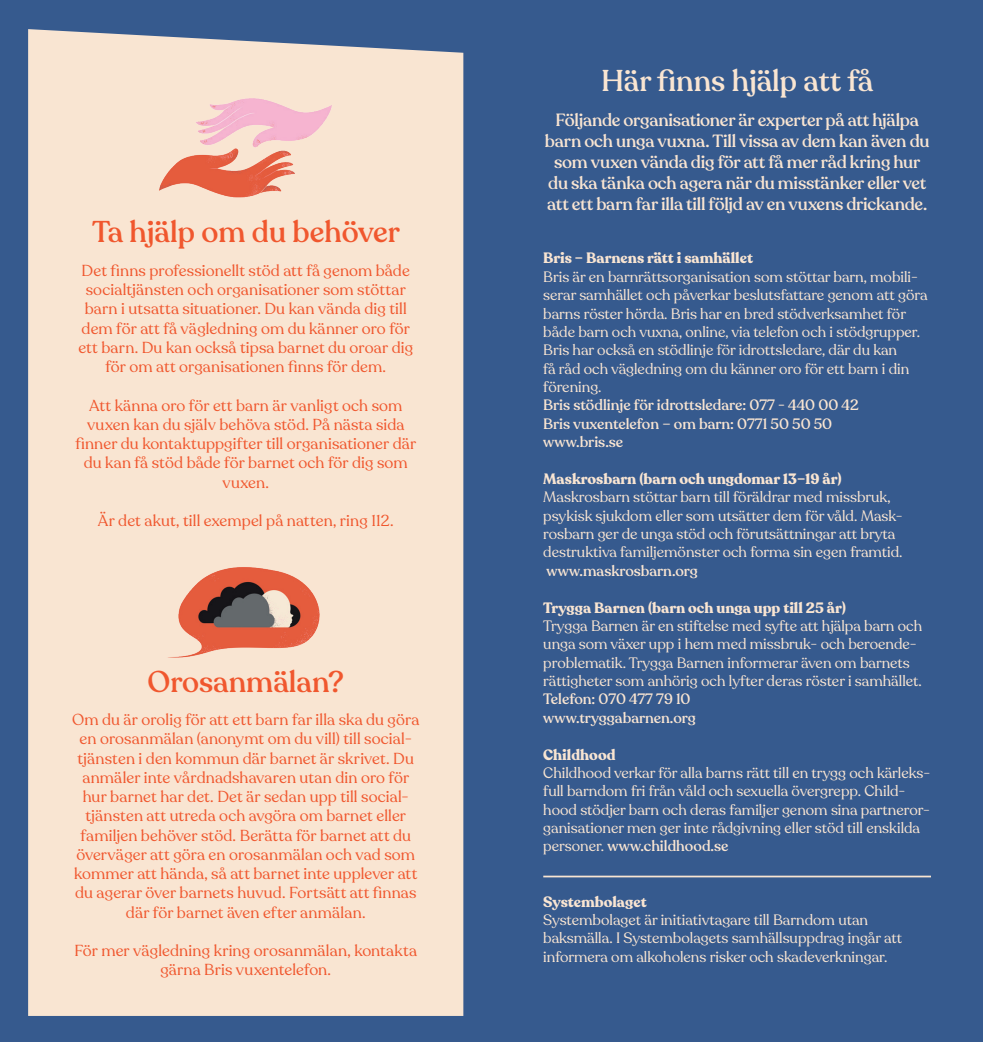
<style>
.page{position:relative;width:983px;height:1042px;background:#fff}
.page>*{position:absolute;margin:0;border:0;box-sizing:border-box;transform-origin:0 0}
.t1{font:500 29.75px "Recoleta";color:#f0572e}
.t2{font:500 29.75px "Recoleta";color:#f9e5d2}
.t3{font:500 17.5px/21px "Recoleta";letter-spacing:-.015em;color:#f9e5d2;text-align:center}
.t4{font:15.75px/19.2px "Recoleta";letter-spacing:.01em;color:#f0572e;text-align:center}
.t5{font:14.88px/18.4px "Recoleta";color:#f9e5d2}
.t6{font:500 14.88px/18.4px "Recoleta";color:#f9e5d2}
.t7{font:700 14.88px "Recoleta";color:#f9e5d2}
.s1{font-weight:500}
</style>
<div class="page">
<div style="left:0;top:0;width:982px;height:1042px;background:#365a8e"></div>
<div style="left:28px;top:29px;width:435px;height:987px;background:#f9e5d2"></div>
<img style="left:154px;top:86px;width:183px;height:119px">
<img style="left:164px;top:524px;width:163px;height:153px">
<hr style="left:543px;top:875px;width:387px;height:2px;background:#f9e5d2">
<h1 class="t1" style="left:92px;top:214px;width:309px">Ta hjälp om du behöver</h1>
<p class="t4" style="left:78px;top:261px;width:336px">Det finns professionellt stöd att få genom både socialtjänsten och organisationer som stöttar barn i utsatta situationer. Du kan vända dig till dem för att få vägledning om du känner oro för ett barn. Du kan också tipsa barnet du oroar dig för om att organisationen finns för dem.</p>
<p class="t4" style="left:75px;top:396px;width:342px">Att känna oro för ett barn är vanligt och som vuxen kan du själv behöva stöd. På nästa sida finner du kontaktuppgifter till organisationer där du kan få stöd både för barnet och för dig som vuxen.</p>
<p class="t4" style="left:98px;top:511px;width:297px">Är det akut, till exempel på natten, ring 112.</p>
<h1 class="t1" style="left:147px;top:663px;width:198px">Orosanmälan?</h1>
<p class="t4" style="left:72px;top:710px;width:348px">Om du är orolig för att ett barn far illa ska du göra en orosanmälan (anonymt om du vill) till social&shy;tjänsten i den kommun där barnet är skrivet. Du anmäler inte vårdnadshavaren utan din oro för hur barnet har det. Det är sedan upp till social&shy;tjänsten att utreda och avgöra om barnet eller familjen behöver stöd. Berätta för barnet att du överväger att göra en orosanmälan och vad som kommer att hända, så att barnet inte upplever att du agerar över barnets huvud. Fortsätt att finnas där för barnet även efter anmälan.</p>
<p class="t4" style="left:74px;top:941px;width:344px">För mer vägledning kring orosanmälan, kontakta gärna Bris vuxentelefon.</p>
<h1 class="t2" style="left:601px;top:63px;width:274px">Här finns hjälp att få</h1>
<p class="t3" style="left:545px;top:110px;width:386px">Följande organisationer är experter på att hjälpa barn och unga vuxna. Till vissa av dem kan även du som vuxen vända dig för att få mer råd kring hur du ska tänka och agera när du misstänker eller vet att ett barn far illa till följd av en vuxens drickande.</p>
<p class="t7" style="left:543px;top:249px;width:211px">Bris – Barnens rätt i samhället</p>
<p class="t5" style="left:543px;top:268px;width:385px">Bris är en barnrättsorganisation som stöttar barn, mobili&shy;serar samhället och påverkar beslutsfattare genom att göra barns röster hörda. Bris har en bred stödverksamhet för både barn och vuxna, online, via telefon och i stödgrupper.<br>Bris har också en stödlinje för idrottsledare, där du kan<br>få råd och vägledning om du känner oro för ett barn i din förening.</p>
<p class="t6" style="left:543px;top:396px;width:317px">Bris stödlinje för idrottsledare: 077 - 440 00 42<br>Bris vuxentelefon – om barn: 0771 50 50 50 www.bris.se</p>
<p class="t7" style="left:543px;top:469px;width:300px">Maskrosbarn (barn och ungdomar 13–19 år)</p>
<p class="t5" style="left:543px;top:488px;width:360px">Maskrosbarn stöttar barn till föräldrar med missbruk, psykisk sjukdom eller som utsätter dem för våld. Mask&shy;rosbarn ger de unga stöd och förutsättningar att bryta destruktiva familjemönster och forma sin egen framtid.</p>
<p class="t6" style="left:546px;top:562px;width:153px">www.maskrosbarn.org</p>
<p class="t7" style="left:543px;top:598px;width:304px">Trygga Barnen (barn och unga upp till 25 år)</p>
<p class="t5" style="left:543px;top:617px;width:380px">Trygga Barnen är en stiftelse med syfte att hjälpa barn och unga som växer upp i hem med missbruk- och beroende&shy;problematik. Trygga Barnen informerar även om barnets rättigheter som anhörig och lyfter deras röster i samhället.</p>
<p class="t6" style="left:543px;top:690px;width:154px">Telefon: 070 477 79 10 www.tryggabarnen.org</p>
<p class="t7" style="left:543px;top:745px;width:74px">Childhood</p>
<p class="t5" style="left:543px;top:764px;width:388px">Childhood verkar för alla barns rätt till en trygg och kärleks&shy;full barndom fri från våld och sexuella övergrepp. Child&shy;hood stödjer barn och deras familjer genom sina partneror&shy;ganisationer men ger inte rådgivning eller stöd till enskilda personer. <span class="s1">www.childhood.se</span></p>
<p class="t7" style="left:543px;top:892px;width:105px">Systembolaget</p>
<p class="t5" style="left:543px;top:911px;width:360px">Systembolaget är initiativtagare till Barndom utan baksmälla. I Systembolagets samhällsuppdrag ingår att informera om alkoholens risker och skadeverkningar.</p>
</div>
